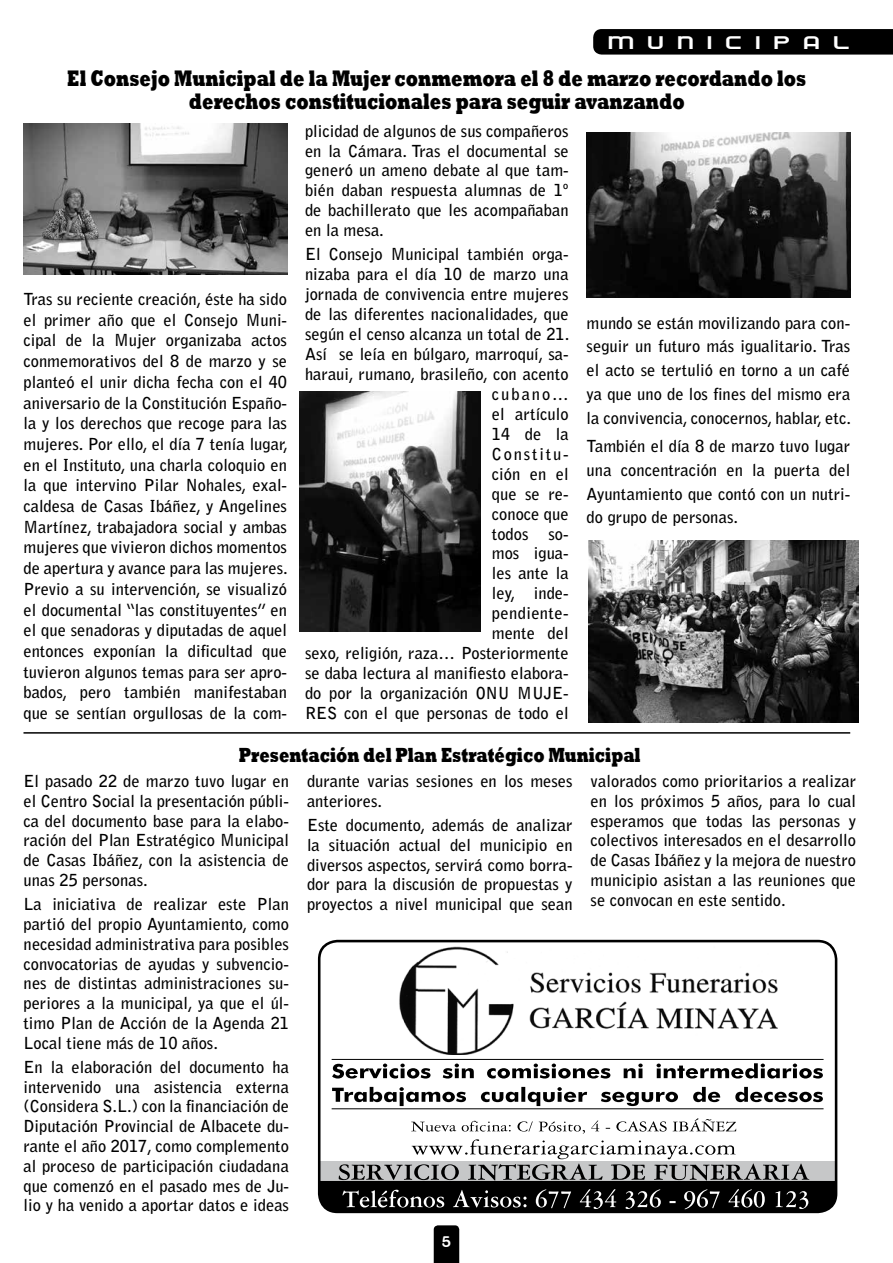
<style>
.page{position:relative;width:893px;height:1263px;background:#fff}
.page>*{position:absolute;margin:0;border:0;box-sizing:border-box;transform-origin:0 0}
.t1{font:24.75px "Empire Builder Document";letter-spacing:.37em;color:#fff;scale:1.27 1}
.t2{font:800 23.1px/22.5px "Rockwell";color:#000;text-align:center;scale:.71 1}
.t3{font:800 21px "Rockwell";color:#000;scale:.71 1}
.t4{font:700 16.5px/19.8px "Bell Gothic";color:#000;text-align:justify}
.t5{font:700 13.5px "Rocko FLF";color:#fff}
</style>
<div class="page">
<svg style="left:593px;top:29px;width:300px;height:26px;background:#050505"></svg>
<svg style="left:434px;top:1225px;width:25px;height:38px"></svg>
<img style="left:587px;top:132px;width:263px;height:166px">
<img style="left:23px;top:123px;width:264px;height:152px">
<img style="left:589px;top:540px;width:269px;height:183px">
<div style="left:318px;top:940px;width:519px;height:273px;border:3px solid #000;border-radius:18px"></div>
<img style="left:399px;top:946px;width:379px;height:108px">
<hr style="left:332px;top:1059px;width:491px;height:1px;background:#000">
<hr style="left:332px;top:1108px;width:491px;height:1px;background:#000">
<svg style="left:332px;top:1087px;width:491px;height:19px"></svg>
<svg style="left:332px;top:1063px;width:491px;height:15px"></svg>
<svg style="left:319px;top:1118px;width:517px;height:94px"></svg>
<img style="left:299px;top:392px;width:181px;height:239px">
<hr style="left:23px;top:732px;width:827px;height:2px;background:#000">
<h1 class="t1" style="left:607px;top:28px;width:193px">municipal</h1>
<h2 class="t2" style="left:67px;top:68px;width:1042px">El Consejo Municipal de la Mujer conmemora el 8 de marzo recordando los derechos constitucionales para seguir avanzando</h2>
<p class="t4" style="left:23px;top:289px;width:266px;line-height:20.7px">Tras su reciente creación, éste ha sido el primer año que el Consejo Muni&shy;cipal de la Mujer organizaba actos conmemorativos del 8 de marzo y se planteó el unir dicha fecha con el 40 aniversario de la Constitución Españo&shy;la y los derechos que recoge para las mujeres. Por ello, el día 7 tenía lugar, en el Instituto, una charla coloquio en la que intervino Pilar Nohales, exal&shy;caldesa de Casas Ibáñez, y Angelines Martínez, trabajadora social y ambas mujeres que vivieron dichos momentos de apertura y avance para las mujeres.<br>Previo a su intervención, se visualizó el documental “las constituyentes” en el que senadoras y diputadas de aquel entonces exponían la dificultad que tuvieron algunos temas para ser apro&shy;bados, pero también manifestaban que se sentían orgullosas de la com-</p>
<p class="t4" style="left:305px;top:121px;width:265px">plicidad de algunos de sus compañeros en la Cámara. Tras el documental se generó un ameno debate al que tam&shy;bién daban respuesta alumnas de 1º de bachillerato que les acompañaban en la mesa.</p>
<p class="t4" style="left:305px;top:245px;width:266px;text-align:right">El Consejo Municipal también orga&shy;nizaba para el día 10 de marzo una jornada de convivencia entre mujeres de las diferentes nacionalidades, que según el censo alcanza un total de 21.<br>Así se leía en búlgaro, marroquí, sa&shy;haraui, rumano, brasileño, con acento cubano…<br>el artículo<br>14 de la<br>Constitu-<br>ción en el<br>que se re-<br>conoce que<br>todos so-<br>mos igua-<br>les ante la<br>ley, inde-<br>pendiente-<br>mente del<br>sexo, religión, raza… Posteriormente se daba lectura al manifiesto elabora&shy;do por la organización ONU MUJE-<br>RES con el que personas de todo el</p>
<p class="t4" style="left:587px;top:311px;width:266px;line-height:23.9px">mundo se están movilizando para con&shy;seguir un futuro más igualitario. Tras el acto se tertulió en torno a un café ya que uno de los fines del mismo era la convivencia, conocernos, hablar, etc.</p>
<p class="t4" style="left:587px;top:434px;width:265px;line-height:23.9px">También el día 8 de marzo tuvo lugar una concentración en la puerta del Ayuntamiento que contó con un nutri&shy;do grupo de personas.</p>
<p class="t3" style="left:239px;top:743px;width:567px">Presentación del Plan Estratégico Municipal</p>
<p class="t4" style="left:23px;top:771px;width:267px">El pasado 22 de marzo tuvo lugar en el Centro Social la presentación públi&shy;ca del documento base para la elabo&shy;ración del Plan Estratégico Municipal de Casas Ibáñez, con la asistencia de unas 25 personas.</p>
<p class="t4" style="left:23px;top:894px;width:267px">La iniciativa de realizar este Plan partió del propio Ayuntamiento, como necesidad administrativa para posibles convocatorias de ayudas y subvencio&shy;nes de distintas administraciones su&shy;periores a la municipal, ya que el úl&shy;timo Plan de Acción de la Agenda 21<br>Local tiene más de 10 años.</p>
<p class="t4" style="left:23px;top:1057px;width:267px">En la elaboración del documento ha intervenido una asistencia externa (Considera S.L.) con la financiación de Diputación Provincial de Albacete du&shy;rante el año 2017, como complemento al proceso de participación ciudadana que comenzó en el pasado mes de Ju&shy;lio y ha venido a aportar datos e ideas</p>
<p class="t4" style="left:307px;top:771px;width:267px">durante varias sesiones en los meses anteriores.</p>
<p class="t4" style="left:307px;top:815px;width:267px">Este documento, además de analizar la situación actual del municipio en diversos aspectos, servirá como borra&shy;dor para la discusión de propuestas y proyectos a nivel municipal que sean</p>
<p class="t4" style="left:591px;top:771px;width:267px">valorados como prioritarios a realizar en los próximos 5 años, para lo cual esperamos que todas las personas y colectivos interesados en el desarrollo de Casas Ibáñez y la mejora de nuestro municipio asistan a las reuniones que se convocan en este sentido.</p>
<p class="t5" style="left:442px;top:1233px;width:10px">5</p>
</div>
